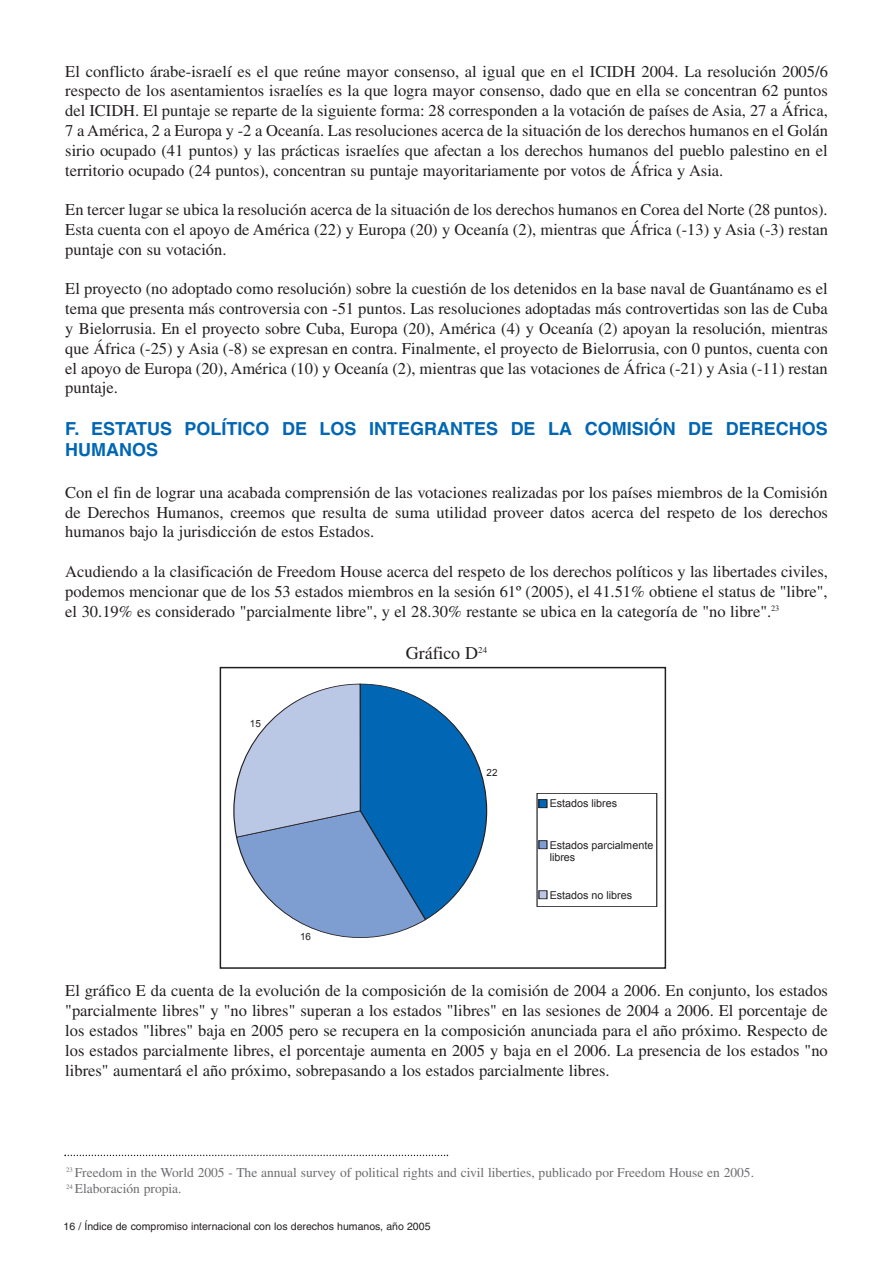
<style>
.page{position:relative;width:893px;height:1263px;background:#fff}
.page>*{position:absolute;margin:0;border:0;box-sizing:border-box;transform-origin:0 0}
.t1{font:700 18px/21.6px "Helvetica";color:#0166b3}
.t2{font:18px "Times";color:#231f20}
.t3{font:16.5px/19.8px "Times";color:#231f20;text-align:justify}
.t4{font:13.5px/16.2px "Times";color:#6c6d70}
.t5{font:10.8px/12px "Arial";color:#231f20}
.t6{font:10.5px "Helvetica";color:#231f20}
.t7{font:9.9px "Arial";color:#231f20}
</style>
<div class="page">
<svg style="left:64px;top:1155px;width:384px;height:1px"></svg>
<svg style="left:233px;top:683px;width:254px;height:255px"></svg>
<div style="left:537px;top:793px;width:120px;height:113px;border:1px solid #231f20"></div>
<div style="left:539px;top:800px;width:8px;height:8px;background:#0166b3"></div>
<div style="left:539px;top:799px;width:8px;height:9px;border:1px solid #231f20"></div>
<div style="left:539px;top:841px;width:8px;height:8px;background:#7e9ed2"></div>
<div style="left:539px;top:840px;width:8px;height:9px;border:1px solid #231f20"></div>
<div style="left:539px;top:891px;width:8px;height:8px;background:#bac8e6"></div>
<div style="left:220px;top:667px;width:446px;height:302px;border:2px solid #231f20"></div>
<p class="t3" style="left:65px;top:63px;width:764px">El conflicto árabe-israelí es el que reúne mayor consenso, al igual que en el ICIDH 2004. La resolución 2005/6 respecto de los asentamientos israelíes es la que logra mayor consenso, dado que en ella se concentran 62 puntos del ICIDH. El puntaje se reparte de la siguiente forma: 28 corresponden a la votación de países de Asia, 27 a África, 7 a América, 2 a Europa y -2 a Oceanía. Las resoluciones acerca de la situación de los derechos humanos en el Golán sirio ocupado (41 puntos) y las prácticas israelíes que afectan a los derechos humanos del pueblo palestino en el territorio ocupado (24 puntos), concentran su puntaje mayoritariamente por votos de África y Asia.</p>
<p class="t3" style="left:65px;top:201px;width:764px">En tercer lugar se ubica la resolución acerca de la situación de los derechos humanos en Corea del Norte (28 puntos).<br>Esta cuenta con el apoyo de América (22) y Europa (20) y Oceanía (2), mientras que África (-13) y Asia (-3) restan puntaje con su votación.</p>
<p class="t3" style="left:65px;top:281px;width:764px">El proyecto (no adoptado como resolución) sobre la cuestión de los detenidos en la base naval de Guantánamo es el tema que presenta más controversia con -51 puntos. Las resoluciones adoptadas más controvertidas son las de Cuba y Bielorrusia. En el proyecto sobre Cuba, Europa (20), América (4) y Oceanía (2) apoyan la resolución, mientras que África (-25) y Asia (-8) se expresan en contra. Finalmente, el proyecto de Bielorrusia, con 0 puntos, cuenta con el apoyo de Europa (20), América (10) y Oceanía (2), mientras que las votaciones de África (-21) y Asia (-11) restan puntaje.</p>
<p class="t1" style="left:65px;top:419px;width:764px">F. ESTATUS POLÍTICO DE LOS INTEGRANTES DE LA COMISIÓN DE DERECHOS<br>HUMANOS</p>
<p class="t3" style="left:65px;top:484px;width:764px">Con el fin de lograr una acabada comprensión de las votaciones realizadas por los países miembros de la Comisión de Derechos Humanos, creemos que resulta de suma utilidad proveer datos acerca del respeto de los derechos humanos bajo la jurisdicción de estos Estados.</p>
<p class="t3" style="left:65px;top:563px;width:764px">Acudiendo a la clasificación de Freedom House acerca del respeto de los derechos políticos y las libertades civiles, podemos mencionar que de los 53 estados miembros en la sesión 61º (2005), el 41.51% obtiene el status de "libre", el 30.19% es considerado "parcialmente libre", y el 28.30% restante se ubica en la categoría de "no libre".<sup>23</sup></p>
<p class="t2" style="left:406px;top:647px;width:83px">Gráfico D<sup>24</sup></p>
<p class="t7" style="left:250px;top:718px;width:12px">15</p>
<p class="t7" style="left:300px;top:931px;width:12px">16</p>
<p class="t7" style="left:486px;top:767px;width:12px">22</p>
<p class="t5" style="left:550px;top:798px;width:69px">Estados libres</p>
<p class="t5" style="left:550px;top:839px;width:105px">Estados parcialmente libres</p>
<p class="t5" style="left:550px;top:889px;width:84px">Estados no libres</p>
<p class="t3" style="left:65px;top:983px;width:764px">El gráfico E da cuenta de la evolución de la composición de la comisión de 2004 a 2006. En conjunto, los estados "parcialmente libres" y "no libres" superan a los estados "libres" en las sesiones de 2004 a 2006. El porcentaje de los estados "libres" baja en 2005 pero se recupera en la composición anunciada para el año próximo. Respecto de los estados parcialmente libres, el porcentaje aumenta en 2005 y baja en el 2006. La presencia de los estados "no libres" aumentará el año próximo, sobrepasando a los estados parcialmente libres.</p>
<p class="t4" style="left:66px;top:1166px;width:689px"><sup>23</sup> Freedom in the World 2005 - The annual survey of political rights and civil liberties, publicado por Freedom House en 2005.<br><sup>24</sup> Elaboración propia.</p>
<p class="t6" style="left:64px;top:1223px;width:368px">16 / Índice de compromiso internacional con los derechos humanos, año 2005</p>
</div>
